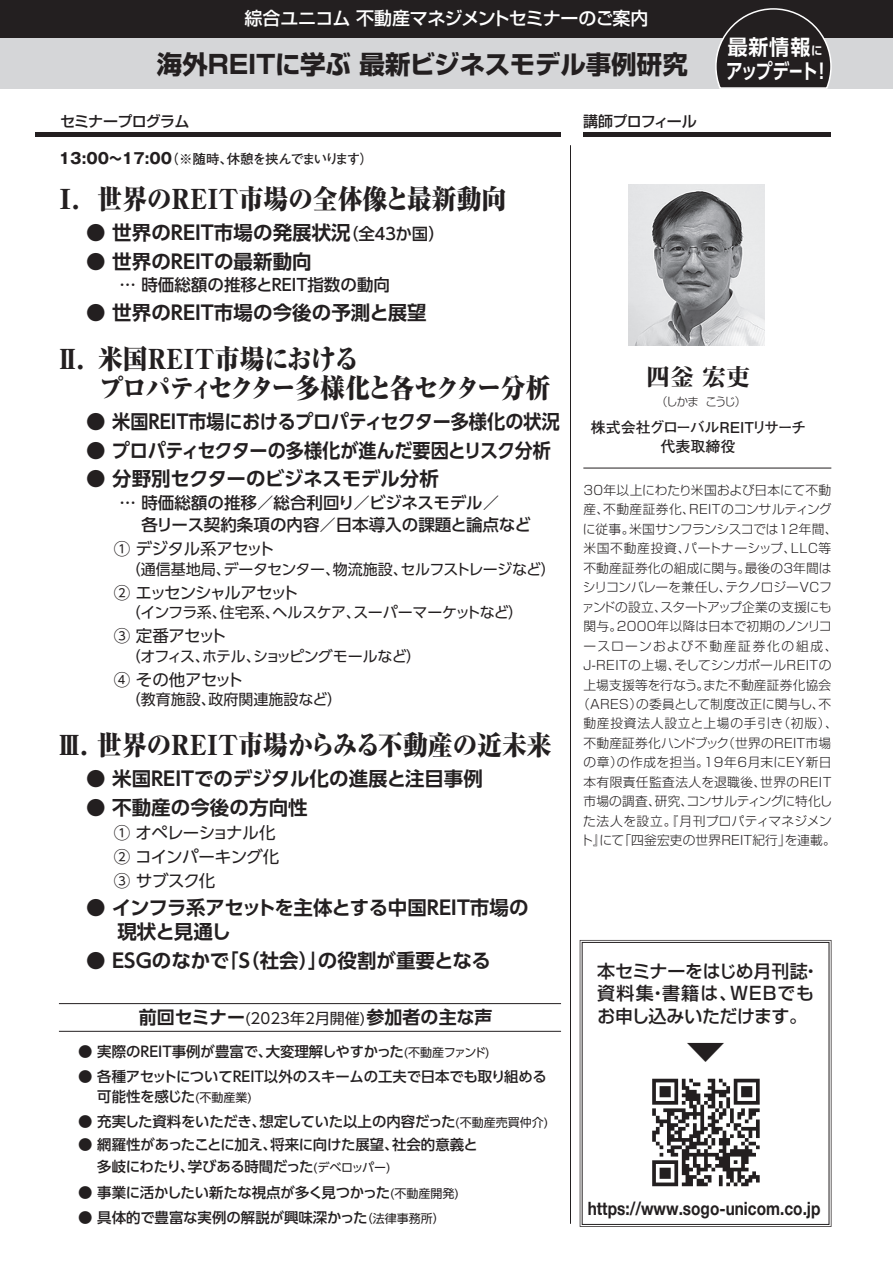
<style>
.page{position:relative;width:893px;height:1263px;background:#fff}
.page>*{position:absolute;margin:0;border:0;box-sizing:border-box;transform-origin:0 0}
.t1{font:500 31.05px "Shin Go Pro";color:#231f20;scale:1.3 1}
.t2{font:800 expanded 27px "Ryumin Pro";letter-spacing:-.015em;color:#231f20}
.t3{font:800 expanded 27px/28.5px "Ryumin Pro";letter-spacing:-.035em;color:#231f20}
.t4{font:700 25.5px "Shin Go Pro";letter-spacing:-.01em;color:#231f20}
.t5{font:24px "Midashi Min Pro MA31";color:#231f20}
.t6{font:700 21px "UD Shin Go Pro De";color:#fff;scale:.95 1}
.t7{font:700 20.7px "UD Shin Go Pro De";letter-spacing:-.11em;color:#fff;scale:.82 1}
.t8{font:700 19.5px "UD Shin Go Pro De";color:#231f20}
.t9{font:700 19.5px/24px "UD Shin Go Pro De";letter-spacing:-.05em;color:#231f20}
.t10{font:700 18.3px "Helvetica Neue";color:#231f20;scale:.84 1}
.t11{font:500 18px/22.5px "Shin Go Pro";letter-spacing:-.01em;color:#231f20}
.t12{font:700 18px "UD Shin Go Pro De";letter-spacing:-.005em;color:#231f20}
.t13{font:500 18px "Shin Go Pro";letter-spacing:-.045em;color:#fff}
.t14{font:500 16.5px/22.5px "UD Shin Go Pro";color:#231f20}
.t15{font:16.5px/24px "UD Shin Go Pro";letter-spacing:-.045em;color:#231f20}
.t16{font:16.5px "UD Shin Go Pro";letter-spacing:-.11em;color:#231f20}
.t17{font:15px "UD Shin Go Pro";letter-spacing:-.025em;color:#231f20}
.t18{font:15px "UD Shin Go Pro";letter-spacing:-.055em;color:#231f20}
.t19{font:700 15px/19.5px "Futo Go B101 Pro";letter-spacing:-.09em;color:#231f20;text-align:center}
.t20{font:500 15px "Shin Go Pro";letter-spacing:-.05em;color:#231f20}
.t21{font:15px "UD Shin Go Pro";color:#231f20}
.t22{font:500 14.4px/19.5px "UD Shin Go Pro";letter-spacing:-.01em;color:#231f20}
.t23{font:700 13.5px "Futo Go B101 Pro";letter-spacing:-.1em;color:#231f20}
.t24{font:300 12.75px/19.5px "Shin Go Pro";letter-spacing:.015em;color:#231f20;text-align:center}
.t25{font:300 11.4px "Shin Go Pro";letter-spacing:-.12em;color:#231f20}
.s1{font-size:12px}
.s2{font-family:"Gothic MB101 Pro";font-size:15px}
.s3{font-family:"UD Shin Go Pro";font-weight:500;font-size:16.5px}
.s4{font-family:"UD Shin Go Pro";font-weight:400;font-size:15px}
.s5{font-weight:400;font-size:12px}
</style>
<div class="page">
<div style="left:0;top:0;width:893px;height:38px;background:#231f20"></div>
<div style="left:0;top:38px;width:893px;height:50px;background:#d5d6d8"></div>
<hr style="left:35px;top:133px;width:526px;height:4px;background:#231f20">
<hr style="left:583px;top:133px;width:248px;height:4px;background:#231f20">
<hr style="left:570px;top:145px;width:1px;height:1079px;background:#231f20">
<svg style="left:714px;top:8px;width:118px;height:81px"></svg>
<div style="left:580px;top:941px;width:251px;height:285px;background:#fff;border:4px solid #fff"></div>
<svg style="left:652px;top:1079px;width:108px;height:107px"></svg>
<hr style="left:583px;top:468px;width:248px;height:1px;background:#231f20">
<img style="left:629px;top:185px;width:136px;height:160px">
<hr style="left:59px;top:1031px;width:502px;height:1px;background:#231f20">
<hr style="left:59px;top:1003px;width:502px;height:1px;background:#231f20">
<h3 class="t13" style="left:244px;top:3px;width:406px">綜合ユニコム 不動産マネジメントセミナーのご案内</h3>
<h3 class="t4" style="left:157px;top:44px;width:532px">海外ＲＥＩＴに学ぶ 最新ビジネスモデル事例研究</h3>
<p class="t20" style="left:60px;top:109px;width:131px">セミナープログラム</p>
<p class="t20" style="left:583px;top:109px;width:115px">講師プロフィール</p>
<h3 class="t6" style="left:728px;top:30px;width:101px">最新情報<span class="s1">に</span></h3>
<h3 class="t7" style="left:726px;top:54px;width:128px">アップデート！</h3>
<p class="t23" style="left:59px;top:148px;width:316px"><span class="s2">13:00～17:00</span>（※随時、休憩を挟んでまいります）</p>
<h2 class="t2" style="left:52px;top:177px;width:456px">Ⅰ. 世界のREIT市場の全体像と最新動向</h2>
<h3 class="t8" style="left:86px;top:217px;width:360px">● 世界のREIT市場の発展状況<span class="s3">（全４３か国）</span></h3>
<h3 class="t8" style="left:86px;top:245px;width:227px">● 世界のREITの最新動向</h3>
<p class="t14" style="left:119px;top:273px;width:272px">… 時価総額の推移とＲＥＩＴ指数の動向</p>
<h3 class="t8" style="left:86px;top:296px;width:342px">● 世界のREIT市場の今後の予測と展望</h3>
<h2 class="t3" style="left:54px;top:343px;width:498px">Ⅱ. 米国REIT市場における<br>　 プロパティセクター多様化と各セクター分析</h2>
<h3 class="t8" style="left:86px;top:406px;width:475px">● 米国REIT市場におけるプロパティセクター多様化の状況</h3>
<h3 class="t8" style="left:86px;top:434px;width:466px">● プロパティセクターの多様化が進んだ要因とリスク分析</h3>
<h3 class="t8" style="left:86px;top:463px;width:354px">● 分野別セクターのビジネスモデル分析</h3>
<p class="t14" style="left:141px;top:491px;width:391px;text-indent:-22px">… 時価総額の推移／総合利回り／ビジネスモデル／<br>各リース契約条項の内容／日本導入の課題と論点など</p>
<p class="t15" style="left:114px;top:536px;width:162px">① デジタル系アセット</p>
<p class="t17" style="left:126px;top:557px;width:431px">（通信基地局、データセンター、物流施設、セルフストレージなど）</p>
<p class="t16" style="left:114px;top:579px;width:186px">② エッセンシャルアセット</p>
<p class="t17" style="left:126px;top:600px;width:399px">（インフラ系、住宅系、ヘルスケア、スーパーマーケットなど）</p>
<p class="t15" style="left:114px;top:623px;width:114px">③ 定番アセット</p>
<p class="t18" style="left:126px;top:644px;width:297px">（オフィス、ホテル、ショッピングモールなど）</p>
<p class="t15" style="left:114px;top:667px;width:131px">④ その他アセット</p>
<p class="t21" style="left:126px;top:687px;width:218px">（教育施設、政府関連施設など）</p>
<h2 class="t2" style="left:56px;top:723px;width:497px">Ⅲ. 世界のＲＥＩＴ市場からみる不動産の近未来</h2>
<h3 class="t8" style="left:86px;top:763px;width:398px">● 米国REITでのデジタル化の進展と注目事例</h3>
<h3 class="t8" style="left:86px;top:791px;width:223px">● 不動産の今後の方向性</h3>
<p class="t15" style="left:114px;top:820px;width:167px">① オペレーショナル化<br>② コインパーキング化<br>③ サブスク化</p>
<h3 class="t9" style="left:59px;top:895px;width:471px;text-indent:27px">● インフラ系アセットを主体とする中国ＲＥＩＴ市場の　　　現状と見通し</h3>
<h3 class="t8" style="left:86px;top:944px;width:406px">● ESGのなかで「S（社会）」の役割が重要となる</h3>
<h3 class="t12" style="left:139px;top:1003px;width:355px">前回セミナー<span class="s4">(2023年2月開催)</span>参加者の主な声</h3>
<p class="t22" style="left:78px;top:1041px;width:413px">● 実際のREIT事例が豊富で、大変理解しやすかった<span class="s5">(不動産ファンド)</span></p>
<p class="t22" style="left:69px;top:1066px;width:480px;text-indent:10px">● 各種アセットについてREIT以外のスキームの工夫で日本でも取り組める　 可能性を感じた<span class="s5">(不動産業)</span></p>
<p class="t22" style="left:78px;top:1111px;width:472px">● 充実した資料をいただき、想定していた以上の内容だった<span class="s5">(不動産売買仲介)</span></p>
<p class="t22" style="left:69px;top:1132px;width:411px;line-height:22.5px;text-indent:10px">● 網羅性があったことに加え、将来に向けた展望、社会的意義と　 多岐にわたり、学びある時間だった<span class="s5">(デベロッパー)</span></p>
<p class="t22" style="left:78px;top:1182px;width:382px">● 事業に活かしたい新たな視点が多く見つかった<span class="s5">(不動産開発)</span></p>
<p class="t22" style="left:78px;top:1207px;width:368px">● 具体的で豊富な実例の解説が興味深かった<span class="s5">（法律事務所）</span></p>
<h3 class="t5" style="left:646px;top:359px;width:105px">四釡 宏吏</h3>
<p class="t25" style="left:656px;top:392px;width:91px">（しかま こうじ）</p>
<p class="t19" style="left:591px;top:415px;width:217px">株式会社グローバルＲＥＩＴリサーチ代表取締役</p>
<p class="t24" style="left:577px;top:478px;width:262px">30年以上にわたり米国および日本にて不動産、不動産証券化、REITのコンサルティングに従事。米国サンフランシスコでは12年間、米国不動産投資、パートナーシップ、LLC等不動産証券化の組成に関与。最後の3年間はシリコンバレーを兼任し、テクノロジーVCファンドの設立、スタートアップ企業の支援にも関与。2000年以降は日本で初期のノンリコースローンおよび不動産証券化の組成、<br>J-REITの上場、そしてシンガポールREITの上場支援等を行なう。また不動産証券化協会（ARES）の委員として制度改正に関与し、不動産投資法人設立と上場の手引き（初版）、不動産証券化ハンドブック（世界のREIT市場の章）の作成を担当。19年6月末にEY新日本有限責任監査法人を退職後、世界のREIT市場の調査、研究、コンサルティングに特化した法人を設立。『月刊プロパティマネジメント』にて「四釡宏吏の世界REIT紀行」を連載。</p>
<h3 class="t11" style="left:597px;top:958px;width:224px">本セミナーをはじめ月刊誌・資料集・書籍は、WEBでもお申し込みいただけます。</h3>
<h1 class="t1" style="left:685px;top:1025px;width:33px">▼</h1>
<h3 class="t10" style="left:588px;top:1194px;width:279px">https://www.sogo-unicom.co.jp</h3>
</div>
